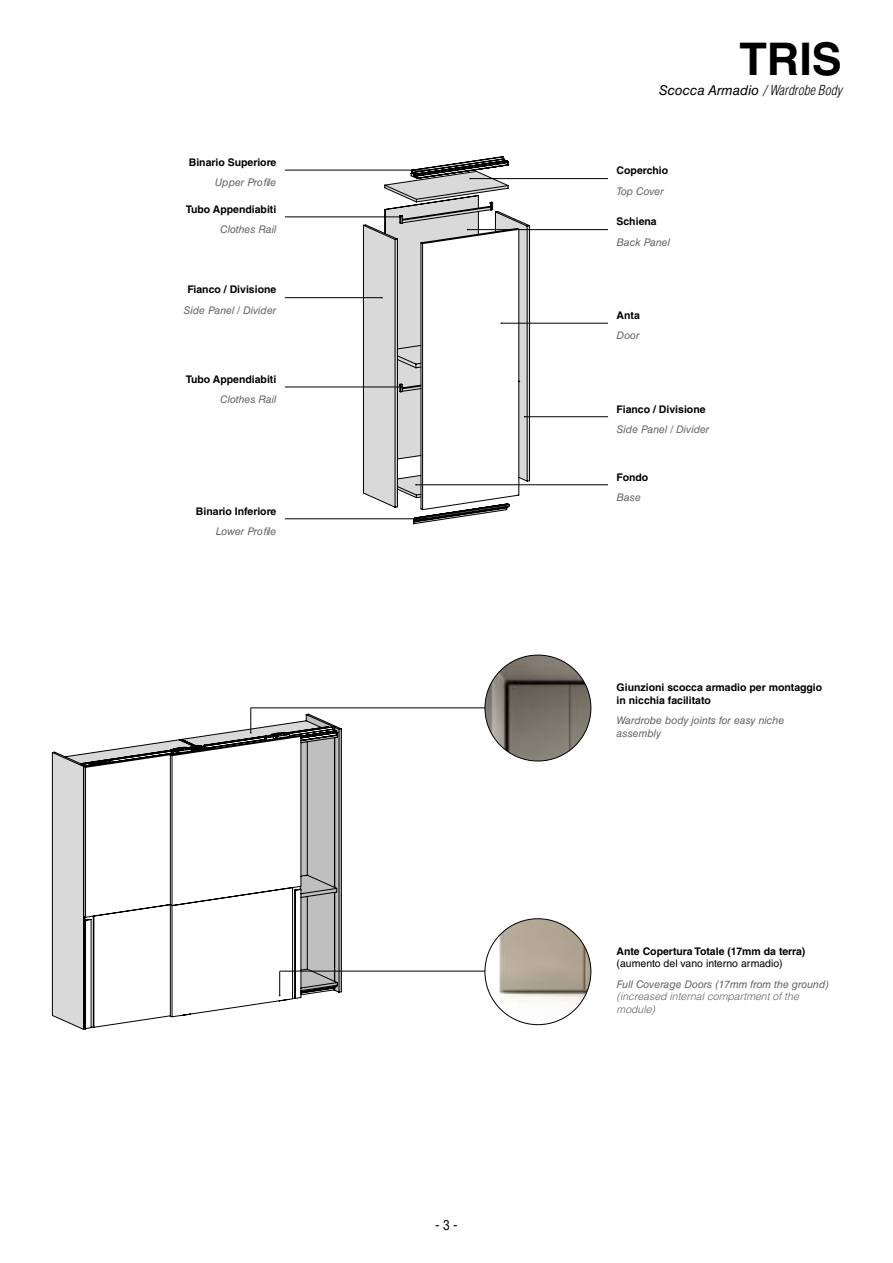
<style>
.page{position:relative;width:893px;height:1263px;background:#fff}
.page>*{position:absolute;margin:0;border:0;box-sizing:border-box;transform-origin:0 0}
.t1{font:700 45px "Helvetica LT Std";color:#000}
.t2{font:italic 13.5px "Helvetica LT Std";color:#000}
.t3{font:condensed 13.5px "Helvetica LT Std";color:#000}
.t4{font:700 10.5px/12.6px "Helvetica LT Std";color:#000}
.t5{font:italic 10.5px/12.6px "Helvetica LT Std";color:#646363}
.t6{font:italic 300 10.5px/12.6px "Helvetica LT Std";color:#646363}
.t7{font:10.5px "Helvetica LT Std";color:#000}
.s1{font-weight:300;font-stretch:condensed}
</style>
<div class="page">
<svg style="left:52px;top:721px;width:290px;height:309px"></svg>
<svg style="left:301px;top:714px;width:40px;height:278px;background:#a2a2a2"></svg>
<svg style="left:273px;top:733px;width:15px;height:4px"></svg>
<svg style="left:174px;top:747px;width:20px;height:6px"></svg>
<svg style="left:102px;top:762px;width:6px;height:2px"></svg>
<svg style="left:250px;top:708px;width:2px;height:25px"></svg>
<hr style="left:251px;top:708px;width:254px;height:1px;background:#000">
<svg style="left:279px;top:971px;width:1px;height:25px"></svg>
<hr style="left:280px;top:971px;width:222px;height:1px;background:#000">
<img style="left:485px;top:655px;width:106px;height:106px;border-radius:53px">
<img style="left:485px;top:919px;width:106px;height:106px;border-radius:53px">
<hr style="left:470px;top:178px;width:138px;height:1px;background:#000">
<hr style="left:285px;top:217px;width:116px;height:1px;background:#000">
<hr style="left:285px;top:170px;width:142px;height:1px;background:#000">
<hr style="left:285px;top:518px;width:142px;height:1px;background:#000">
<hr style="left:285px;top:297px;width:97px;height:1px;background:#000">
<hr style="left:285px;top:387px;width:116px;height:1px;background:#000">
<hr style="left:468px;top:229px;width:140px;height:1px;background:#000">
<hr style="left:501px;top:323px;width:107px;height:1px;background:#000">
<hr style="left:525px;top:416px;width:83px;height:1px;background:#000">
<hr style="left:416px;top:484px;width:192px;height:1px;background:#000">
<svg style="left:363px;top:157px;width:166px;height:367px"></svg>
<p class="t4" style="left:189px;top:156px;width:89px">Binario Superiore</p>
<p class="t5" style="left:215px;top:176px;width:63px">Upper Profile</p>
<p class="t4" style="left:186px;top:202px;width:92px">Tubo Appendiabiti</p>
<p class="t5" style="left:220px;top:223px;width:58px">Clothes Rail</p>
<p class="t4" style="left:187px;top:283px;width:91px">Fianco / Divisione</p>
<p class="t5" style="left:184px;top:304px;width:94px">Side Panel / Divider</p>
<p class="t4" style="left:186px;top:373px;width:92px">Tubo Appendiabiti</p>
<p class="t5" style="left:220px;top:393px;width:58px">Clothes Rail</p>
<p class="t4" style="left:196px;top:504px;width:82px">Binario Inferiore</p>
<p class="t5" style="left:216px;top:525px;width:62px">Lower Profile</p>
<p class="t3" style="left:435px;top:1217px;width:24px">-3 -</p>
<h1 class="t1" style="left:739px;top:32px;width:104px">TRIS</h1>
<p class="t2" style="left:659px;top:82px;width:185px">Scocca Armadio <span class="s1">/ Wardrobe Body</span></p>
<p class="t4" style="left:617px;top:164px;width:53px">Coperchio</p>
<p class="t5" style="left:617px;top:185px;width:49px">Top Cover</p>
<p class="t4" style="left:617px;top:215px;width:42px">Schiena</p>
<p class="t5" style="left:617px;top:236px;width:55px">Back Panel</p>
<p class="t4" style="left:617px;top:309px;width:25px">Anta</p>
<p class="t5" style="left:617px;top:329px;width:24px">Door</p>
<p class="t4" style="left:617px;top:402px;width:91px">Fianco / Divisione</p>
<p class="t5" style="left:617px;top:423px;width:94px">Side Panel / Divider</p>
<p class="t4" style="left:617px;top:470px;width:33px">Fondo</p>
<p class="t5" style="left:617px;top:491px;width:26px">Base</p>
<p class="t4" style="left:617px;top:681px;width:207px">Giunzioni scocca armadio per montaggio in nicchia facilitato</p>
<p class="t5" style="left:617px;top:714px;width:169px">Wardrobe body joints for easy niche assembly</p>
<p class="t4" style="left:617px;top:945px;width:190px">Ante Copertura Totale (17mm da terra)</p>
<p class="t7" style="left:617px;top:958px;width:168px">(aumento del vano interno armadio)</p>
<p class="t5" style="left:617px;top:978px;width:214px">Full Coverage Doors (17mm from the ground)</p>
<p class="t6" style="left:617px;top:990px;width:184px">(increased internal compartment of the module)</p>
</div>
